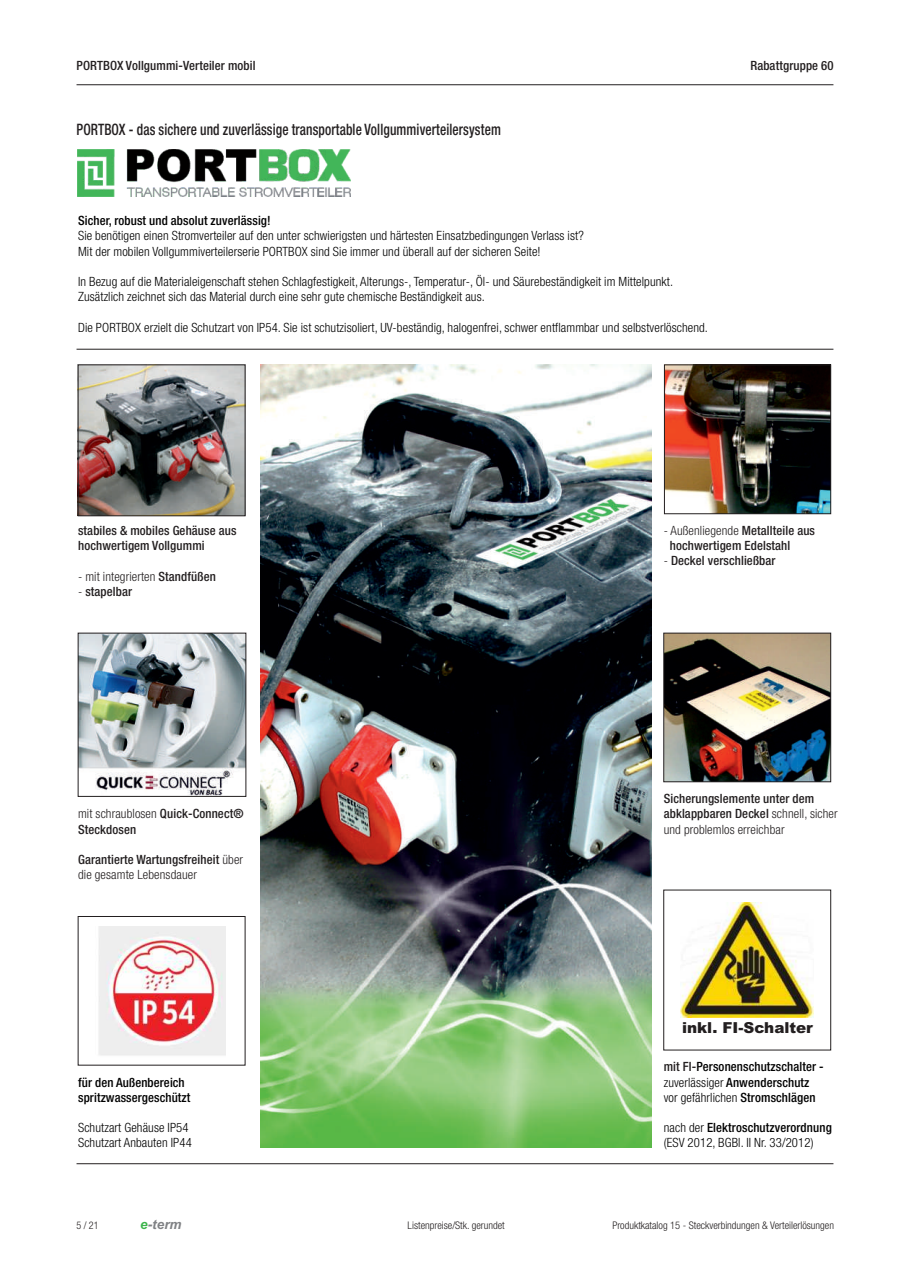
<style>
.page{position:relative;width:910px;height:1280px;background:#fff}
.page>*{position:absolute;margin:0;border:0;box-sizing:border-box;transform-origin:0 0}
.t1{font:500 condensed 15.75px "Helvetica Neue";letter-spacing:.01em;color:#231f20;scale:.85 1}
.t2{font:900 15.15px "Arial";color:#231f20}
.t3{font:italic 700 13.5px "Arial";color:#808285}
.t4{font:300 condensed 12.75px/15.1px "Helvetica Neue";letter-spacing:.01em;color:#000}
.t5{font:500 condensed 12.75px/15.1px "Helvetica Neue";letter-spacing:.01em;color:#231f20}
.t6{font:500 condensed 12.75px/15.1px "Helvetica Neue";letter-spacing:.01em;color:#000}
.t7{font:300 condensed 12.75px/15.1px "Helvetica Neue";letter-spacing:.01em;color:#231f20}
.t8{font:300 condensed 10.5px "Helvetica Neue";color:#231f20}
.t9{font:300 condensed 10.5px "Helvetica Neue";color:#231f20;scale:.95 1}
.s1{font-weight:500}
.s2{font-weight:300}
.s3{color:#3cb54b}
.s4{color:#231f20}
</style>
<div class="page">
<hr style="left:77px;top:1163px;width:756px;height:1px;background:#231f20">
<hr style="left:77px;top:84px;width:756px;height:1px;background:#231f20">
<div style="left:663px;top:890px;width:168px;height:160px;border:1px solid #231f20"></div>
<img style="left:665px;top:635px;width:164px;height:145px">
<img style="left:666px;top:366px;width:163px;height:146px">
<img style="left:80px;top:366px;width:163px;height:148px">
<div style="left:663px;top:633px;width:168px;height:149px;border:1px solid #231f20"></div>
<div style="left:664px;top:364px;width:167px;height:150px;border:1px solid #231f20"></div>
<div style="left:78px;top:364px;width:167px;height:152px;border:1px solid #231f20"></div>
<img style="left:80px;top:635px;width:164px;height:160px">
<hr style="left:77px;top:349px;width:756px;height:1px;background:#231f20">
<div style="left:78px;top:633px;width:168px;height:164px;border:1px solid #231f20"></div>
<img style="left:99px;top:926px;width:127px;height:130px">
<img style="left:260px;top:365px;width:392px;height:782px">
<img style="left:680px;top:902px;width:133px;height:115px">
<img style="left:77px;top:149px;width:273px;height:48px">
<p class="t5" style="left:77px;top:58px;width:181px">PORTBOX Vollgummi-Verteiler mobil</p>
<p class="t1" style="left:77px;top:123px;width:501px">PORTBOX - das sichere und zuverlässige transportable Vollgummiverteilersystem</p>
<p class="t6" style="left:78px;top:214px;width:194px">Sicher, robust und absolut zuverlässig!</p>
<p class="t4" style="left:78px;top:229px;width:507px">Sie benötigen einen Stromverteiler auf den unter schwierigsten und härtesten Einsatzbedingungen Verlass ist?<br>Mit der mobilen Vollgummiverteilerserie PORTBOX sind Sie immer und überall auf der sicheren Seite!</p>
<p class="t4" style="left:78px;top:275px;width:597px">In Bezug auf die Materialeigenschaft stehen Schlagfestigkeit, Alterungs-, Temperatur-, Öl- und Säurebeständigkeit im Mittelpunkt.<br>Zusätzlich zeichnet sich das Material durch eine sehr gute chemische Beständigkeit aus.</p>
<p class="t4" style="left:78px;top:320px;width:631px">Die PORTBOX erzielt die Schutzart von IP54. Sie ist schutzisoliert, UV-beständig, halogenfrei, schwer entflammbar und selbstverlöschend.</p>
<p class="t5" style="left:750px;top:58px;width:85px">Rabattgruppe 60</p>
<p class="t5" style="left:78px;top:524px;width:160px">stabiles &amp; mobiles Gehäuse aus</p>
<p class="t5" style="left:78px;top:539px;width:128px">hochwertigem Vollgummi</p>
<p class="t7" style="left:78px;top:569px;width:139px">- mit integrierten <span class="s1">Standfüßen</span></p>
<p class="t5" style="left:78px;top:584px;width:56px"><span class="s2">-</span> stapelbar</p>
<p class="t5" style="left:78px;top:807px;width:167px"><span class="s2">mit schraublosen</span> Quick-Connect®<br>Steckdosen</p>
<p class="t5" style="left:78px;top:853px;width:166px">Garantierte Wartungsfreiheit <span class="s2">über die gesamte Lebensdauer</span></p>
<p class="t6" style="left:78px;top:1075px;width:114px">für den Außenbereich spritzwassergeschützt</p>
<p class="t4" style="left:78px;top:1121px;width:115px">Schutzart Gehäuse IP54<br>Schutzart Anbauten IP44</p>
<p class="t9" style="left:77px;top:1221px;width:25px">5 / 21</p>
<p class="t3" style="left:140px;top:1219px;width:43px"><span class="s3">e</span>-term</p>
<p class="t5" style="left:670px;top:524px;width:147px;text-indent:-6px"><span class="s2">- Außenliegende</span> Metallteile aus hochwertigem Edelstahl</p>
<p class="t5" style="left:664px;top:554px;width:113px"><span class="s2">-</span> Deckel verschließbar</p>
<p class="t5" style="left:664px;top:792px;width:152px">Sicherungslemente unter dem</p>
<p class="t7" style="left:664px;top:807px;width:176px"><span class="s1">abklappbaren Deckel</span> schnell, sicher und problemlos erreichbar</p>
<p class="t2" style="left:682px;top:1022px;width:132px">inkl. FI-Schalter</p>
<p class="t6" style="left:664px;top:1060px;width:161px"><span class="s4">mit FI-</span>Personenschutzschalter - <span class="s2">zuverlässiger</span> Anwenderschutz <span class="s2">vor gefährlichen</span> Stromschlägen</p>
<p class="t4" style="left:664px;top:1121px;width:170px">nach der <span class="s1">Elektroschutzverordnung </span>(ESV 2012, BGBl. II Nr. 33/2012)</p>
<p class="t8" style="left:408px;top:1221px;width:99px">Listenpreise/Stk. gerundet</p>
<p class="t8" style="left:612px;top:1221px;width:223px">Produktkatalog 15 - Steckverbindungen &amp; Verteilerlösungen</p>
</div>
